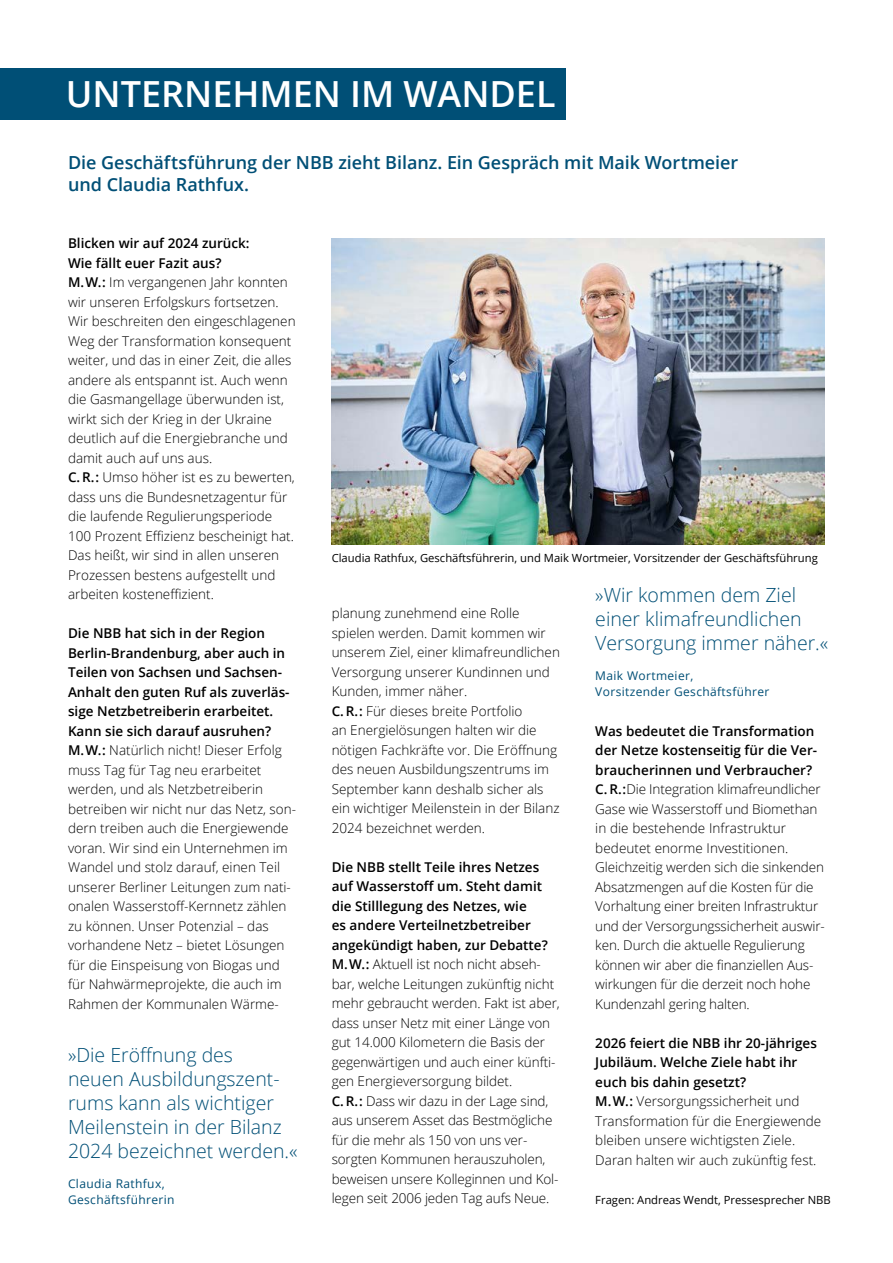
<style>
.page{position:relative;width:893px;height:1263px;background:#fff}
.page>*{position:absolute;margin:0;border:0;box-sizing:border-box;transform-origin:0 0}
.t1{font:600 36px "Open Sans";color:#fff}
.t2{font:300 19.5px/24px "Open Sans";color:#004f76}
.t3{font:600 18px/22.5px "Open Sans";letter-spacing:-.005em;color:#004f76}
.t4{font:300 13.5px/19.5px "Open Sans";color:#000}
.t5{font:12px/16.5px "Open Sans";letter-spacing:.03em;color:#004f76}
.t6{font:11.25px "Open Sans";color:#000}
.s1{font-weight:600}
</style>
<div class="page">
<div style="left:0;top:68px;width:566px;height:51px;background:#004f76"></div>
<img style="left:332px;top:238px;width:493px;height:306px">
<h1 class="t1" style="left:66px;top:70px;width:491px">UNTERNEHMEN IM WANDEL</h1>
<h3 class="t3" style="left:68px;top:151px;width:672px">Die Geschäftsführung der NBB zieht Bilanz. Ein Gespräch mit Maik Wortmeier und Claudia Rathfux.</h3>
<p class="t4" style="left:68px;top:233px;width:229px"><span class="s1">Blicken wir auf 2024 zurück:<br>Wie fällt euer Fazit aus?<br>M. W.:</span> Im vergangenen Jahr konnten wir unseren Erfolgskurs fortsetzen.<br>Wir beschreiten den eingeschlagenen Weg der Transformation konsequent weiter, und das in einer Zeit, die alles andere als entspannt ist. Auch wenn die Gasmangellage überwunden ist, wirkt sich der Krieg in der Ukraine deutlich auf die Energiebranche und damit auch auf uns aus.<br><span class="s1">C. R.:</span> Umso höher ist es zu bewerten, dass uns die Bundesnetzagentur für die laufende Regulierungsperiode 100 Prozent Effizienz bescheinigt hat.<br>Das heißt, wir sind in allen unseren Prozessen bestens aufgestellt und arbeiten kosteneffizient.</p>
<p class="t4" style="left:68px;top:623px;width:230px"><span class="s1">Die NBB hat sich in der Region Berlin-Brandenburg, aber auch in Teilen von Sachsen und Sachsen-Anhalt den guten Ruf als zuverläs&shy;sige Netzbetreiberin erarbeitet.<br>Kann sie sich darauf ausruhen?<br>M. W.:</span> Natürlich nicht! Dieser Erfolg muss Tag für Tag neu erarbeitet werden, und als Netzbetreiberin betreiben wir nicht nur das Netz, son&shy;dern treiben auch die Energiewende voran. Wir sind ein Unternehmen im Wandel und stolz darauf, einen Teil unserer Berliner Leitungen zum nati&shy;onalen Wasserstoff-Kernnetz zählen zu können. Unser Potenzial – das vorhandene Netz – bietet Lösungen für die Einspeisung von Biogas und für Nahwärmeprojekte, die auch im Rahmen der Kommunalen Wärme-</p>
<h2 class="t2" style="left:68px;top:1043px;width:231px">»Die Eröffnung des<br>neuen Ausbildungszent&shy;rums kann als wichtiger<br>Meilenstein in der Bilanz<br>2024 bezeichnet werden.«</h2>
<p class="t5" style="left:68px;top:1174px;width:108px">Claudia Rathfux,<br>Geschäftsführerin</p>
<p class="t6" style="left:332px;top:550px;width:488px">Claudia Rathfux, Geschäftsführerin, und Maik Wortmeier, Vorsitzender der Geschäftsführung</p>
<p class="t4" style="left:332px;top:603px;width:230px">planung zunehmend eine Rolle spielen werden. Damit kommen wir unserem Ziel, einer klimafreundlichen Versorgung unserer Kundinnen und Kunden, immer näher.<br><span class="s1">C. R.:</span> Für dieses breite Portfolio<br>an Energielösungen halten wir die nötigen Fachkräfte vor. Die Eröffnung des neuen Ausbildungszentrums im September kann deshalb sicher als ein wichtiger Meilenstein in der Bilanz 2024 bezeichnet werden.</p>
<p class="t4" style="left:332px;top:857px;width:230px"><span class="s1">Die NBB stellt Teile ihres Netzes auf Wasserstoff um. Steht damit die Stilllegung des Netzes, wie<br>es andere Verteilnetzbetreiber angekündigt haben, zur Debatte?<br>M. W.:</span> Aktuell ist noch nicht abseh&shy;bar, welche Leitungen zukünftig nicht mehr gebraucht werden. Fakt ist aber, dass unser Netz mit einer Länge von gut 14.000 Kilometern die Basis der gegenwärtigen und auch einer künfti&shy;gen Energieversorgung bildet.<br><span class="s1">C. R.:</span> Dass wir dazu in der Lage sind, aus unserem Asset das Bestmögliche für die mehr als 150 von uns ver&shy;sorgten Kommunen herauszuholen, beweisen unsere Kolleginnen und Kol&shy;legen seit 2006 jeden Tag aufs Neue.</p>
<h2 class="t2" style="left:595px;top:583px;width:235px">»Wir kommen dem Ziel einer klimafreundlichen<br>Versorgung immer näher.«</h2>
<p class="t5" style="left:595px;top:667px;width:176px">Maik Wortmeier,<br>Vorsitzender Geschäftsführer</p>
<p class="t4" style="left:595px;top:721px;width:231px"><span class="s1">Was bedeutet die Transformation der Netze kostenseitig für die Ver&shy;braucherinnen und Verbraucher?<br>C. R.:</span>Die Integration klimafreundlicher Gase wie Wasserstoff und Biomethan in die bestehende Infrastruktur bedeutet enorme Investitionen.<br>Gleichzeitig werden sich die sinkenden Absatzmengen auf die Kosten für die Vorhaltung einer breiten Infrastruktur und der Versorgungssicherheit auswir&shy;ken. Durch die aktuelle Regulierung können wir aber die finanziellen Aus&shy;wirkungen für die derzeit noch hohe Kundenzahl gering halten.</p>
<p class="t4" style="left:595px;top:1033px;width:227px"><span class="s1">2026 feiert die NBB ihr 20-jähriges Jubiläum. Welche Ziele habt ihr euch bis dahin gesetzt?<br>M. W.:</span> Versorgungssicherheit und Transformation für die Energiewende bleiben unsere wichtigsten Ziele.<br>Daran halten wir auch zukünftig fest.</p>
<p class="t6" style="left:595px;top:1192px;width:237px">Fragen: Andreas Wendt, Pressesprecher NBB</p>
</div>
